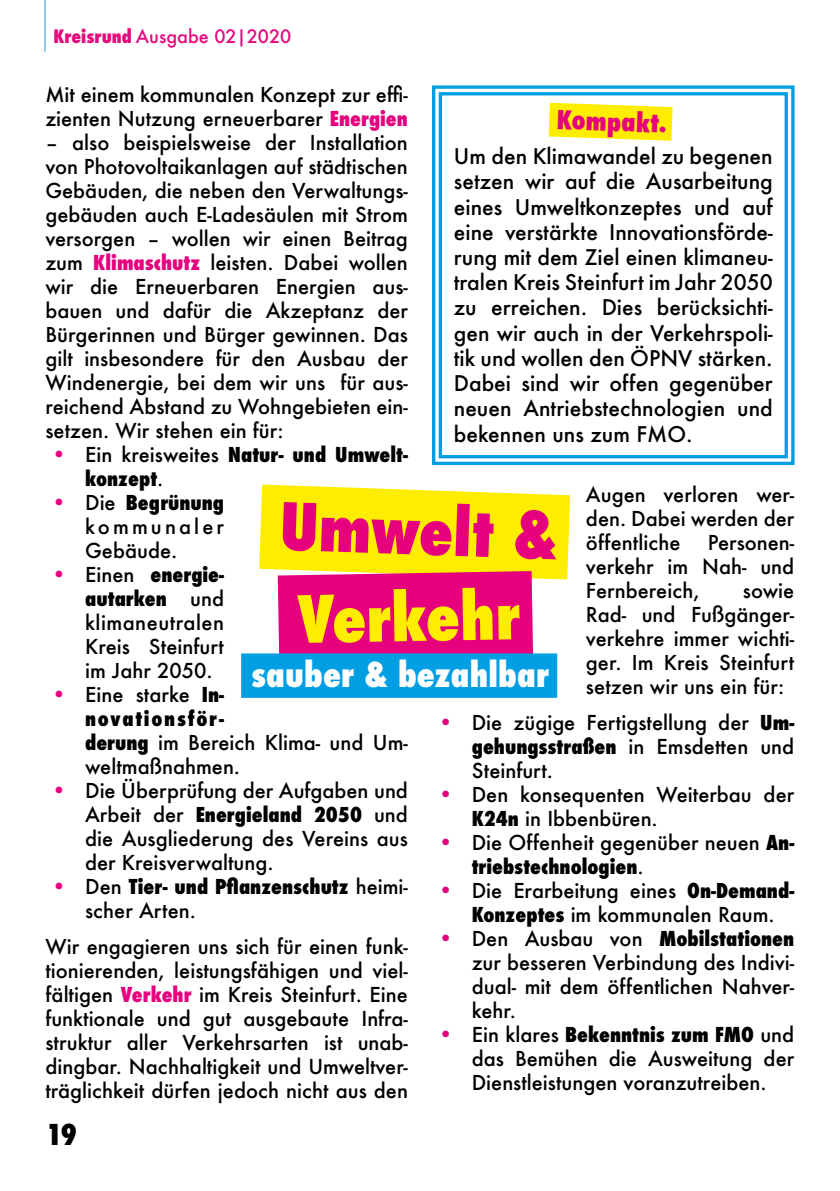
<style>
.page{position:relative;width:840px;height:1191px;background:#fff}
.page>*{position:absolute;margin:0;border:0;box-sizing:border-box;transform-origin:0 0}
.t1{font:800 condensed 63.4px "Futura";color:#e6007d}
.t2{font:800 condensed 63.4px "Futura";color:#ffed00}
.t3{font:800 condensed 33.4px "Futura";letter-spacing:.005em;color:#fff}
.t4{font:800 condensed 28px "Futura";color:#000}
.t5{font:800 condensed 25.4px "Futura";color:#e6007d}
.t6{font:500 21px/25.2px "Futura";color:#000;text-align:justify}
.t7{font:500 20px/24px "Futura";color:#000;text-align:justify}
.t8{font:800 condensed 20px/24px "Futura";color:#000}
.t9{font:500 18px "Futura";color:#e50b7d}
.s1{font-weight:800;font-stretch:condensed}
.s2{font-weight:800;font-stretch:condensed;color:#e6007d}
.s3{font-size:21px;color:#e6007d}
.s4{font-weight:500;font-stretch:normal}
.s5{font-weight:800;font-stretch:condensed;font-size:21px;color:#e6007d}
</style>
<div class="page">
<svg style="left:432px;top:85px;width:363px;height:381px"></svg>
<div style="left:438px;top:92px;width:349px;height:366px;border:3px solid #009ee3"></div>
<svg style="left:260px;top:439px;width:395px;height:86px"></svg>
<svg style="left:259px;top:525px;width:311px;height:173px;background:#f27861"></svg>
<div style="left:241px;top:653px;width:316px;height:45px;background:#009fe3"></div>
<svg style="left:514px;top:85px;width:192px;height:74px"></svg>
<hr style="left:45px;top:0;width:1px;height:52px;background:#209bd8">
<p class="t9" style="left:53px;top:24px;width:239px"><span class="s1">Kreisrund</span> Ausgabe 02|2020</p>
<p class="t7" style="left:45px;top:82px;width:364px">Mit einem kommunalen Konzept zur effi&shy;zienten Nutzung erneuerbarer <span class="s2">Energien</span></p>
<p class="t7" style="left:45px;top:130px;width:364px">– also beispielsweise der Installation von Photovoltaikanlagen auf städtischen Gebäuden, die neben den Verwaltungs&shy;gebäuden auch E-Ladesäulen mit Strom versorgen – wollen wir einen Beitrag zum <span class="s2">Klimaschutz</span> leisten. Dabei wollen wir die Erneuerbaren Energien aus&shy;bauen und dafür die Akzeptanz der Bürgerinnen und Bürger gewinnen. Das gilt insbesondere für den Ausbau der Windenergie, bei dem wir uns für aus&shy;reichend Abstand zu Wohngebieten ein&shy;setzen. Wir stehen ein für:</p>
<p class="t8" style="left:85px;top:443px;width:324px;text-indent:-34px"><span class="s3">•</span> <span class="s4">Ein kreisweites</span> Natur- und Umwelt&shy;konzept<span class="s4">.</span></p>
<p class="t7" style="left:85px;top:490px;width:140px;text-indent:-34px"><span class="s5">•</span> Die <span class="s1">Begrünung </span>kommunaler Gebäude.</p>
<p class="t7" style="left:85px;top:562px;width:140px;text-indent:-34px"><span class="s5">•</span> Einen <span class="s1">energie&shy;autarken</span> und klimaneutralen Kreis Steinfurt im Jahr 2050.</p>
<p class="t7" style="left:85px;top:682px;width:324px;text-align:left;text-indent:-34px"><span class="s5">•</span> Eine starke <span class="s1">In-<br>novationsför-<br>derung</span> im Bereich Klima- und Um&shy;weltmaßnahmen.</p>
<p class="t7" style="left:85px;top:778px;width:324px;text-indent:-34px"><span class="s5">•</span> Die Überprüfung der Aufgaben und Arbeit der <span class="s1">Energieland 2050</span> und die Ausgliederung des Vereins aus der Kreisverwaltung.</p>
<p class="t8" style="left:85px;top:875px;width:324px;text-indent:-34px"><span class="s3">•</span> <span class="s4">Den</span> Tier- und Pflanzenschutz <span class="s4">heimi&shy;scher Arten.</span></p>
<p class="t7" style="left:45px;top:934px;width:364px">Wir engagieren uns sich für einen funk&shy;tionierenden, leistungsfähigen und viel&shy;fältigen <span class="s2">Verkehr</span> im Kreis Steinfurt. Eine funktionale und gut ausgebaute Infra&shy;struktur aller Verkehrsarten ist unab&shy;dingbar. Nachhaltigkeit und Umweltver&shy;träglichkeit dürfen jedoch nicht aus den</p>
<p class="t5" style="left:557px;top:102px;width:111px;rotate:2deg">Kompakt.</p>
<p class="t6" style="left:453px;top:143px;width:320px">Um den Klimawandel zu begenen setzen wir auf die Ausarbeitung eines Umweltkonzeptes und auf eine verstärkte Innovationsförde&shy;rung mit dem Ziel einen klimaneu&shy;tralen Kreis Steinfurt im Jahr 2050 zu erreichen. Dies berücksichti&shy;gen wir auch in der Verkehrspoli&shy;tik und wollen den ÖPNV stärken.<br>Dabei sind wir offen gegenüber neuen Antriebstechnologien und bekennen uns zum FMO.</p>
<p class="t7" style="left:585px;top:482px;width:210px">Augen verloren wer&shy;den. Dabei werden der öffentliche</p>
<h1 class="t1" style="left:281px;top:483px;width:280px;rotate:2deg">Umwelt &amp;</h1>
<h1 class="t2" style="left:297px;top:576px;width:224px;rotate:-1deg">Verkehr</h1>
<h2 class="t3" style="left:251px;top:652px;width:299px">sauber &amp; bezahlbar</h2>
<p class="t7" style="left:585px;top:530px;width:210px;text-indent:122px">Personen&shy;verkehr im Nah- und Fernbereich,</p>
<p class="t7" style="left:585px;top:578px;width:210px;text-indent:157px">sowie Rad- und Fußgänger&shy;verkehre immer wichti&shy;ger. Im Kreis Steinfurt setzen wir uns ein für:</p>
<p class="t7" style="left:471px;top:710px;width:324px;text-indent:-34px"><span class="s5">•</span> Die zügige Fertigstellung der <span class="s1">Um&shy;gehungsstraßen</span> in Emsdetten und Steinfurt.</p>
<p class="t7" style="left:471px;top:782px;width:324px;text-indent:-34px"><span class="s5">•</span> Den konsequenten Weiterbau der<br><span class="s1">K24n</span> in Ibbenbüren.</p>
<p class="t7" style="left:471px;top:830px;width:324px;text-indent:-34px"><span class="s5">•</span> Die Offenheit gegenüber neuen <span class="s1">An&shy;triebstechnologien</span>.</p>
<p class="t7" style="left:471px;top:878px;width:324px;text-indent:-34px"><span class="s5">•</span> Die Erarbeitung eines <span class="s1">On-Demand-<br>Konzeptes</span> im kommunalen Raum.</p>
<p class="t7" style="left:471px;top:926px;width:324px;text-indent:-34px"><span class="s5">•</span> Den Ausbau von <span class="s1">Mobilstationen </span>zur besseren Verbindung des Indivi&shy;dual- mit dem öffentlichen Nahver&shy;kehr.</p>
<p class="t7" style="left:471px;top:1022px;width:324px;text-indent:-34px"><span class="s5">•</span> Ein klares <span class="s1">Bekenntnis zum FMO</span> und das Bemühen die Ausweitung der Dienstleistungen voranzutreiben.</p>
<h3 class="t4" style="left:45px;top:1115px;width:33px">19</h3>
</div>
